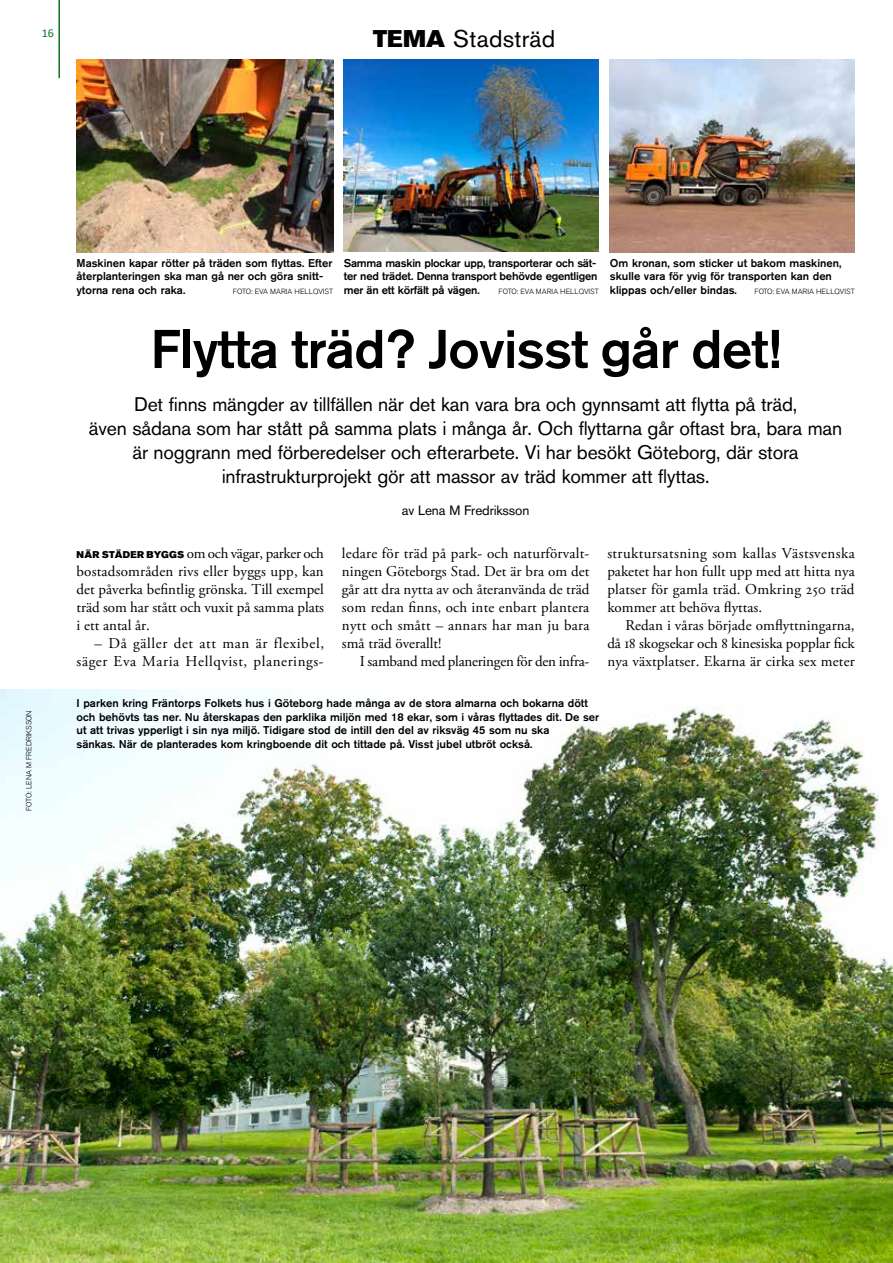
<style>
.page{position:relative;width:893px;height:1263px;background:#fff}
.page>*{position:absolute;margin:0;border:0;box-sizing:border-box;transform-origin:0 0}
.t1{font:500 54px "Akzidenz Grotesk BQ";letter-spacing:-.015em;color:#000}
.t2{font:24px "Akzidenz Grotesk BQ";letter-spacing:.01em;color:#000}
.t3{font:19.5px/24px "Akzidenz Grotesk BQ";letter-spacing:-.01em;color:#000;text-align:center}
.t4{font:15px/18px "Adobe Garamond Pro";letter-spacing:.01em;color:#000;text-align:justify}
.t5{font:15px/18px "Adobe Garamond Pro";letter-spacing:.04em;color:#000;text-align:right}
.t6{font:15px "Adobe Garamond Pro";letter-spacing:-.015em;color:#000}
.t7{font:13.5px "Akzidenz Grotesk BQ";letter-spacing:-.01em;color:#000}
.t8{font:12px "Calibri";color:#0f7226}
.t9{font:500 11.25px/13.5px "Akzidenz Grotesk BQ";color:#000}
.t10{font:300 7.5px "Akzidenz Grotesk BQ";color:#000}
.s1{font-family:"Akzidenz Grotesk BQ Super"}
.s2{font-family:"Akzidenz Grotesk BQ Super";font-size:9.75px}
</style>
<div class="page">
<hr style="left:58px;top:0;width:2px;height:78px;background:#0f7226">
<img style="left:344px;top:59px;width:255px;height:193px">
<img style="left:610px;top:60px;width:245px;height:192px">
<img style="left:77px;top:60px;width:256px;height:192px">
<img style="left:0;top:689px;width:893px;height:574px">
<p class="t8" style="left:42px;top:25px;width:13px">16</p>
<h2 class="t2" style="left:373px;top:24px;width:184px"><span class="s1">TEMA</span> Stadsträd</h2>
<p class="t10" style="left:25px;top:811px;width:102px;rotate:-90deg">FOTO: LENA M FREDRIKSSON</p>
<p class="t9" style="left:77px;top:256px;width:257px">Maskinen kapar rötter på träden som flyttas. Efter återplanteringen ska man gå ner och göra snitt&shy;ytorna rena och raka.</p>
<p class="t10" style="left:233px;top:287px;width:102px">FOTO: EVA MARIA HELLQVIST</p>
<p class="t9" style="left:344px;top:256px;width:255px;text-align:justify">Samma maskin plockar upp, transporterar och sät&shy;ter ned trädet. Denna transport behövde egentligen mer än ett körfält på vägen.</p>
<p class="t10" style="left:499px;top:287px;width:102px">FOTO: EVA MARIA HELLQVIST</p>
<p class="t9" style="left:610px;top:256px;width:233px">Om kronan, som sticker ut bakom maskinen, skulle vara för yvig för transporten kan den klippas och/eller bindas.</p>
<p class="t10" style="left:754px;top:287px;width:102px">FOTO: EVA MARIA HELLQVIST</p>
<h1 class="t1" style="left:150px;top:316px;width:632px">Flytta träd? Jovisst går det!</h1>
<p class="t3" style="left:89px;top:392px;width:755px">Det finns mängder av tillfällen när det kan vara bra och gynnsamt att flytta på träd,<br>även sådana som har stått på samma plats i många år. Och flyttarna går oftast bra, bara man är noggrann med förberedelser och efterarbete. Vi har besökt Göteborg, där stora infrastrukturprojekt gör att massor av träd kommer att flyttas.</p>
<p class="t7" style="left:402px;top:502px;width:129px">av Lena M Fredriksson</p>
<h3 class="t4" style="left:77px;top:545px;width:249px"><span class="s2">NÄR STÄDER BYGGS</span> om och vägar, parker och bostadsområden rivs eller byggs upp, kan det påverka befintlig grönska. Till exempel träd som har stått och vuxit på samma plats i ett antal år.</h3>
<h3 class="t5" style="left:77px;top:635px;width:249px">– Då gäller det att man är flexibel, säger Eva Maria Hellqvist, planerings-</h3>
<h3 class="t4" style="left:342px;top:545px;width:249px">ledare för träd på park- och naturförvalt&shy;ningen Göteborgs Stad. Det är bra om det går att dra nytta av och återanvända de träd som redan finns, och inte enbart plantera nytt och smått – annars har man ju bara små träd överallt!</h3>
<h3 class="t6" style="left:360px;top:652px;width:231px">I samband med planeringen för den infra-</h3>
<h3 class="t4" style="left:607px;top:545px;width:249px">struktursatsning som kallas Västsvenska paketet har hon fullt upp med att hitta nya platser för gamla träd. Omkring 250 träd kommer att behöva flyttas.</h3>
<h3 class="t4" style="left:607px;top:617px;width:249px;text-indent:18px">Redan i våras började omflyttningarna, då 18 skogsekar och 8 kinesiska popplar fick nya växtplatser. Ekarna är cirka sex meter</h3>
<p class="t9" style="left:77px;top:696px;width:524px">I parken kring Fräntorps Folkets hus i Göteborg hade många av de stora almarna och bokarna dött och behövts tas ner. Nu återskapas den parklika miljön med 18 ekar, som i våras flyttades dit. De ser ut att trivas ypperligt i sin nya miljö. Tidigare stod de intill den del av riksväg 45 som nu ska<br>sänkas. När de planterades kom kringboende dit och tittade på. Visst jubel utbröt också.</p>
</div>
